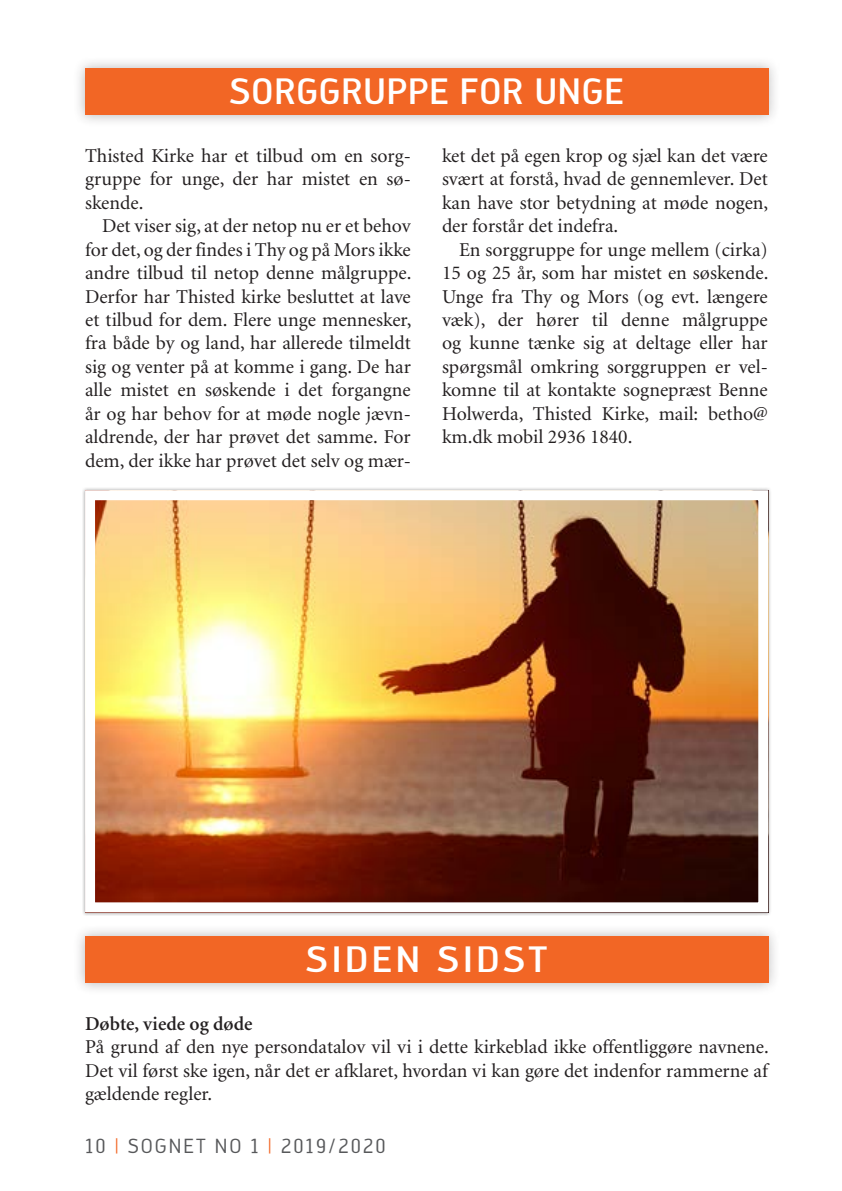
<style>
.page{position:relative;width:842px;height:1191px;background:#fff}
.page>*{position:absolute;margin:0;border:0;box-sizing:border-box;transform-origin:0 0}
.t1{font:500 36px "Engel";letter-spacing:.025em;color:#fff;scale:.95 1}
.t2{font:500 36px "Engel";letter-spacing:.1em;color:#fff}
.t3{font:20px "Engel";letter-spacing:.1em;color:#57585a}
.Brødtxt_m_indr{font:19.6px/23.4px "Minion";color:#231f20;text-align:justify}
.Brødtxt_u_indr{font:19.6px/23.4px "Minion";color:#231f20;text-align:justify}
.Brødtxt_u_indr-2{font:600 19.6px "Minion";color:#231f20}
.s1{color:#f26625}
</style>
<div class="page">
<div style="left:82px;top:487px;width:689px;height:429px;background:#231f20;opacity:.4"></div>
<img style="left:96px;top:501px;width:661px;height:400px">
<div style="left:85px;top:490px;width:683px;height:422px;border:10px solid #fff"></div>
<div style="left:73px;top:56px;width:708px;height:71px;background:#231f20;opacity:.3"></div>
<div style="left:85px;top:68px;width:683px;height:47px;background:#f26625"></div>
<div style="left:73px;top:924px;width:708px;height:71px;background:#231f20;opacity:.3"></div>
<div style="left:85px;top:936px;width:683px;height:47px;background:#f26625"></div>
<p class="t1" style="left:230px;top:71px;width:416px">SORGGRUPPE FOR UNGE</p>
<p class="Brødtxt_u_indr" style="left:85px;top:145px;width:327px">Thisted Kirke har et tilbud om en sorg&shy;gruppe for unge, der har mistet en sø&shy;skende.</p>
<p class="Brødtxt_m_indr" style="left:85px;top:215px;width:328px;text-indent:17px">Det viser sig, at der netop nu er et behov for det, og der findes i Thy og på Mors ikke andre tilbud til netop denne målgruppe.<br>Derfor har Thisted kirke besluttet at lave et tilbud for dem. Flere unge mennesker, fra både by og land, har allerede tilmeldt sig og venter på at komme i gang. De har alle mistet en søskende i det forgangne år og har behov for at møde nogle jævn&shy;aldrende, der har prøvet det samme. For dem, der ikke har prøvet det selv og mær-</p>
<p class="Brødtxt_m_indr" style="left:442px;top:145px;width:328px">ket det på egen krop og sjæl kan det være svært at forstå, hvad de gennemlever. Det kan have stor betydning at møde nogen, der forstår det indefra.</p>
<p class="Brødtxt_m_indr" style="left:442px;top:238px;width:328px;text-indent:17px">En sorggruppe for unge mellem (cirka)<br>15 og 25 år, som har mistet en søskende.<br>Unge fra Thy og Mors (og evt. længere væk), der hører til denne målgruppe og kunne tænke sig at deltage eller har spørgsmål omkring sorggruppen er vel&shy;komne til at kontakte sognepræst Benne Holwerda, Thisted Kirke, mail: betho@ km.dk mobil 2936 1840.</p>
<p class="t2" style="left:306px;top:938px;width:243px">SIDEN SIDST</p>
<p class="Brødtxt_u_indr-2" style="left:85px;top:1013px;width:169px">Døbte, viede og døde</p>
<p class="Brødtxt_u_indr" style="left:85px;top:1035px;width:685px">På grund af den nye persondatalov vil vi i dette kirkeblad ikke offentliggøre navnene.<br>Det vil først ske igen, når det er afklaret, hvordan vi kan gøre det indenfor rammerne af gældende regler.</p>
<p class="t3" style="left:85px;top:1134px;width:302px">10 <span class="s1">|</span> SOGNET NO 1 <span class="s1">|</span> 2019/2020</p>
</div>
